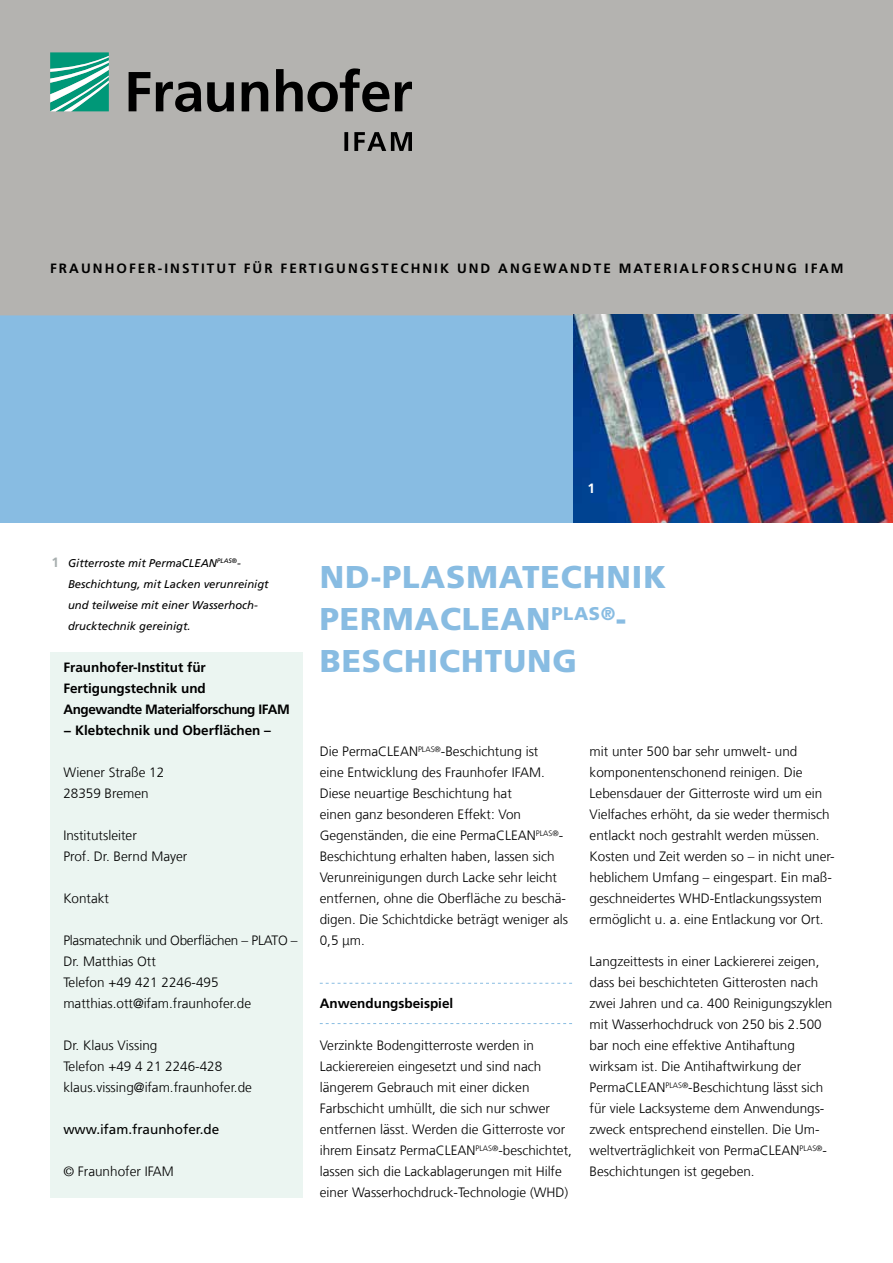
<style>
.page{position:relative;width:893px;height:1263px;background:#fff}
.page>*{position:absolute;margin:0;border:0;box-sizing:border-box;transform-origin:0 0}
.t1{font:900 31.5px/42px "Frutiger LT Com";letter-spacing:.03em;color:#88bce2}
.t2{font:900 18.3px "Frutiger LT Com";color:#88bce2}
.t3{font:300 13.5px/21px "Frutiger LT Com";color:#000}
.t4{font:700 13.5px/21px "Frutiger LT Com";color:#000}
.t5{font:700 13.5px "Frutiger LT Com";letter-spacing:.155em;color:#000}
.t6{font:13.5px "Frutiger LT Com";color:#000}
.t7{font:700 13.5px "Frutiger LT Com";color:#fff}
.t8{font:italic 11.25px/21px "Frutiger LT Com";color:#000}
.s1{font-weight:700;font-style:normal;font-size:13.5px;color:#a8afaf}
.s2{font-size:31.5px}
</style>
<div class="page">
<div style="left:0;top:315px;width:893px;height:208px;background:#88bce2"></div>
<div style="left:51px;top:652px;width:252px;height:546px;background:#ebf5f1"></div>
<div style="left:0;top:0;width:893px;height:315px;background:#b4b3b0"></div>
<svg style="left:320px;top:983px;width:252px;height:1px"></svg>
<svg style="left:320px;top:1023px;width:252px;height:1px"></svg>
<img style="left:573px;top:314px;width:320px;height:209px">
<svg style="left:50px;top:52px;width:59px;height:59px"></svg>
<svg style="left:129px;top:68px;width:283px;height:44px"></svg>
<svg style="left:344px;top:132px;width:68px;height:19px"></svg>
<p class="t5" style="left:50px;top:261px;width:795px">Fra unhof er-i nsti tut f ür f erti gungstechnik und a ngewa ndte materia lforschung IFAM</p>
<p class="t7" style="left:587px;top:480px;width:9px">1</p>
<p class="t8" style="left:68px;top:553px;width:202px;text-indent:-17px"><span class="s1">1</span> Gitterroste mit PermaCLEAN<sup>PLAS®</sup>- Beschichtung, mit Lacken verunreinigt und teilweise mit einer Wasserhoch&shy;drucktechnik gereinigt.</p>
<p class="t4" style="left:63px;top:657px;width:228px">Fraunhofer-Institut für<br>Fertigungstechnik und<br>Angewandte Materialforschung IFAM − Klebtechnik und Oberflächen –</p>
<p class="t3" style="left:63px;top:762px;width:102px">Wiener Straße 12<br>28359 Bremen</p>
<p class="t3" style="left:63px;top:825px;width:126px">Institutsleiter<br>Prof. Dr. Bernd Mayer</p>
<p class="t3" style="left:63px;top:888px;width:47px">Kontakt</p>
<p class="t3" style="left:63px;top:930px;width:236px">Plasmatechnik und Oberflächen – PLATO –<br>Dr. Matthias Ott<br>Telefon +49 421 2246-495 matthias.ott@ifam.fraunhofer.de</p>
<p class="t3" style="left:63px;top:1035px;width:190px">Dr. Klaus Vissing<br>Telefon +49 4 21 2246-428 klaus.vissing@ifam.fraunhofer.de</p>
<p class="t6" style="left:63px;top:1122px;width:158px">www.ifam.fraunhofer.de</p>
<p class="t3" style="left:63px;top:1161px;width:112px">© Fraunhofer IFAM</p>
<h1 class="t1" style="left:320px;top:556px;width:348px">ND-PLASMATECHNIK<br>PERMACLEA</h1>
<h2 class="t2" style="left:526px;top:602px;width:39px"><span class="s2">N</span>PLAS</h2>
<h2 class="t2" style="left:601px;top:602px;width:27px">®<span class="s2">-</span></h2>
<h1 class="t1" style="left:320px;top:640px;width:259px">BESCHICHTUNG</h1>
<p class="t3" style="left:320px;top:741px;width:250px">Die PermaCLEAN<sup>PLAS®</sup>-Beschichtung ist<br>eine Entwicklung des Fraunhofer IFAM.<br>Diese neuartige Beschichtung hat<br>einen ganz besonderen Effekt: Von Gegenständen, die eine PermaCLEAN<sup>PLAS®</sup>- Beschichtung erhalten haben, lassen sich Verunreinigungen durch Lacke sehr leicht entfernen, ohne die Oberfläche zu beschä&shy;digen. Die Schichtdicke beträgt weniger als 0,5 μm.</p>
<p class="t4" style="left:320px;top:993px;width:135px">Anwendungsbeispiel</p>
<p class="t3" style="left:320px;top:1035px;width:254px">Verzinkte Bodengitterroste werden in Lackierereien eingesetzt und sind nach längerem Gebrauch mit einer dicken Farbschicht umhüllt, die sich nur schwer entfernen lässt. Werden die Gitterroste vor ihrem Einsatz PermaCLEAN<sup>PLAS®</sup>-beschichtet, lassen sich die Lackablagerungen mit Hilfe einer Wasserhochdruck-Technologie (WHD)</p>
<p class="t3" style="left:590px;top:741px;width:247px">mit unter 500 bar sehr umwelt- und komponentenschonend reinigen. Die Lebensdauer der Gitterroste wird um ein Vielfaches erhöht, da sie weder thermisch entlackt noch gestrahlt werden müssen.<br>Kosten und Zeit werden so – in nicht uner&shy;heblichem Umfang – eingespart. Ein maß&shy;geschneidertes WHD-Entlackungssystem ermöglicht u. a. eine Entlackung vor Ort.</p>
<p class="t3" style="left:590px;top:951px;width:244px">Langzeittests in einer Lackiererei zeigen, dass bei beschichteten Gitterosten nach zwei Jahren und ca. 400 Reinigungszyklen mit Wasserhochdruck von 250 bis 2.500 bar noch eine effektive Antihaftung wirksam ist. Die Antihaftwirkung der PermaCLEAN<sup>PLAS®</sup>-Beschichtung lässt sich für viele Lacksysteme dem Anwendungs&shy;zweck entsprechend einstellen. Die Um&shy;weltverträglichkeit von PermaCLEAN<sup>PLAS®</sup>- Beschichtungen ist gegeben.</p>
</div>
